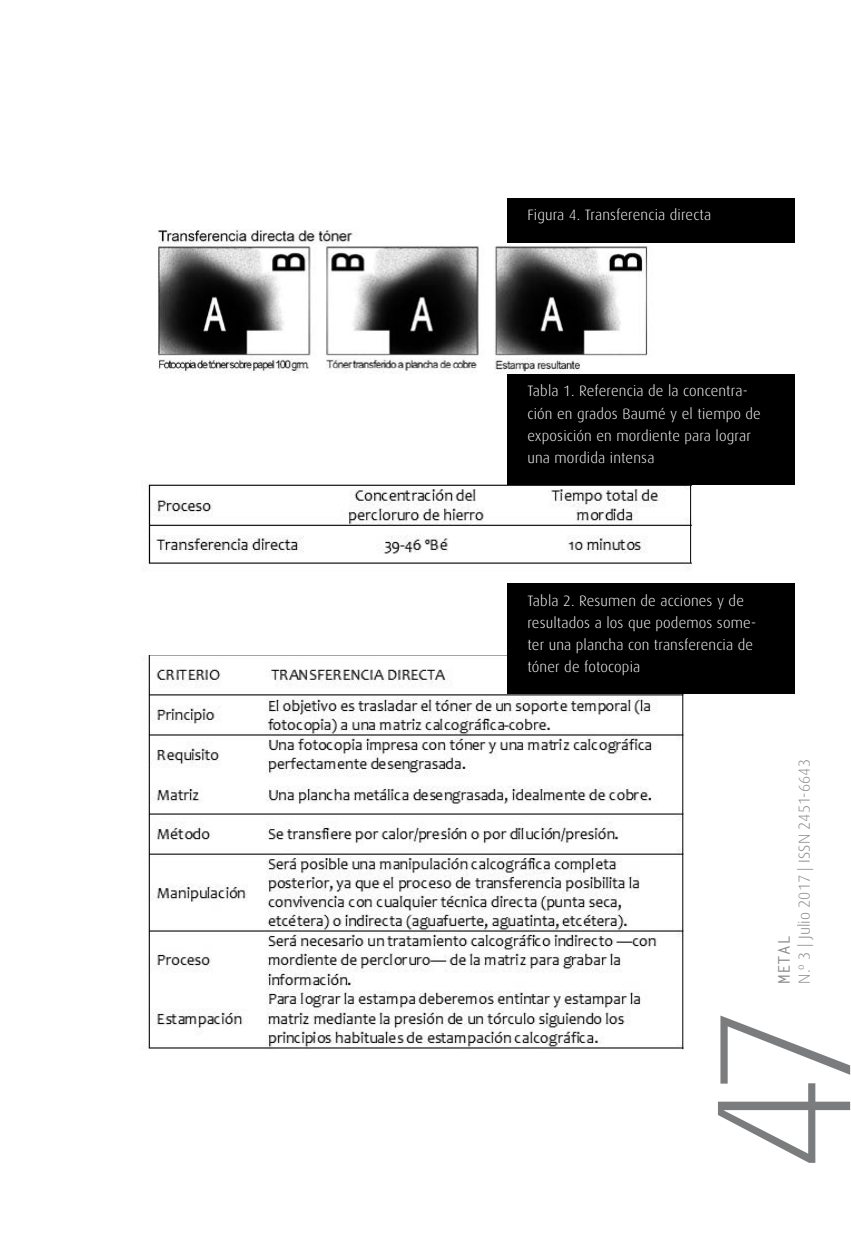
<style>
.page{position:relative;width:851px;height:1248px;background:#fff}
.page>*{position:absolute;margin:0;border:0;box-sizing:border-box;transform-origin:0 0}
.t1{font:180px "Letter Gothic Std";color:#7b7c7e}
.t2{font:300 16px "Dax";color:#87888a}
.t3{font:700 16px "Letter Gothic Std";color:#87888a}
.t4{font:300 15px/22px "Dax";letter-spacing:.01em;color:#fff}
</style>
<div class="page">
<img style="left:157px;top:229px;width:506px;height:145px">
<img style="left:144px;top:484px;width:565px;height:84px">
<img style="left:142px;top:655px;width:567px;height:394px">
<div style="left:506px;top:198px;width:288px;height:44px;background:#000"></div>
<div style="left:506px;top:374px;width:288px;height:110px;background:#000"></div>
<div style="left:506px;top:583px;width:288px;height:110px;background:#000"></div>
<hr style="left:682px;top:667px;width:1px;height:381px;background:#000">
<hr style="left:690px;top:485px;width:1px;height:78px;background:#000">
<p class="t4" style="left:527px;top:204px;width:185px">Figura 4. Transferencia directa</p>
<p class="t4" style="left:527px;top:380px;width:235px">Tabla 1. Referencia de la concentra&shy;ción en grados Baumé y el tiempo de exposición en mordiente para lograr una mordida intensa</p>
<p class="t4" style="left:527px;top:589px;width:230px">Tabla 2. Resumen de acciones y de resultados a los que podemos some&shy;ter una plancha con transferencia de tóner de fotocopia</p>
<p class="t2" style="left:795px;top:983px;width:226px;rotate:-90deg">N.º 3 | Julio 2017 | ISSN 2451-6643</p>
<p class="t3" style="left:774px;top:983px;width:49px;rotate:-90deg">METAL</p>
<h1 class="t1" style="left:683px;top:1175px;width:183px;rotate:-90deg">47</h1>
</div>
